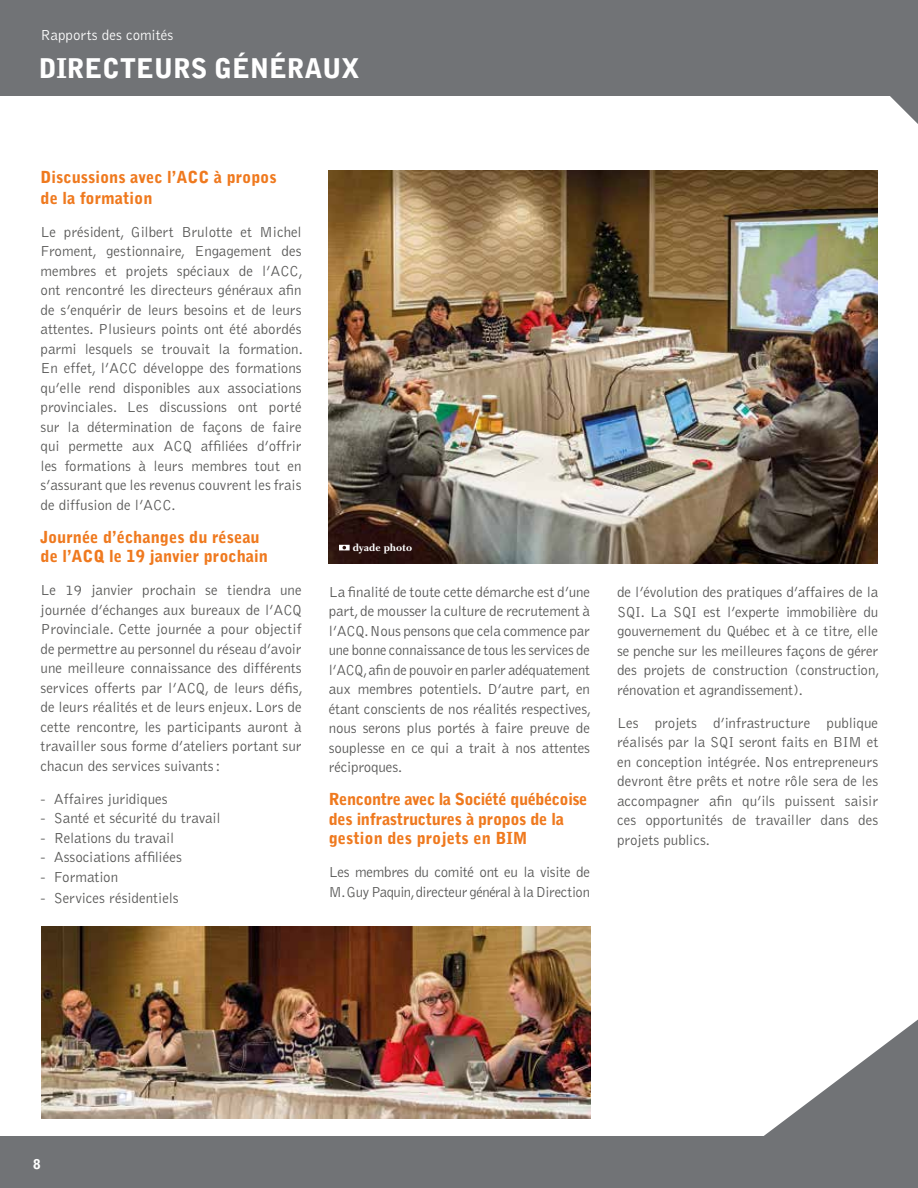
<style>
.page{position:relative;width:918px;height:1188px;background:#fff}
.page>*{position:absolute;margin:0;border:0;box-sizing:border-box;transform-origin:0 0}
.t1{font:900 27px "Bell Gothic Std";letter-spacing:-.01em;color:#fff}
.t2{font:900 16.5px/21px "Bell Gothic Std";color:#ef791e}
.t3{font:900 16.5px/19.5px "Bell Gothic Std";letter-spacing:-.02em;color:#ef791e}
.t4{font:300 15px/19.5px "Bell Gothic Std";color:#575756;text-align:justify}
.t5{font:300 15px/19.5px "Bell Gothic Std";letter-spacing:-.02em;color:#575756}
.t6{font:300 15px "Bell Gothic Std";color:#fff}
.t7{font:900 13.5px "Bell Gothic Std";color:#fff}
.t8{font:700 10.5px "Charlotte Std";color:#fff}
</style>
<div class="page">
<div style="left:0;top:0;width:918px;height:95px;background:#717376"></div>
<svg style="left:695px;top:1020px;width:223px;height:117px"></svg>
<img style="left:329px;top:170px;width:549px;height:394px">
<img style="left:41px;top:927px;width:549px;height:192px">
<svg style="left:339px;top:545px;width:11px;height:5px"></svg>
<div style="left:0;top:1137px;width:918px;height:51px;background:#717376"></div>
<svg style="left:883px;top:95px;width:35px;height:29px"></svg>
<p class="t6" style="left:40px;top:27px;width:134px">Rapports des comités</p>
<h1 class="t1" style="left:39px;top:53px;width:322px">DIRECTEURS GÉNÉRAUX</h1>
<p class="t2" style="left:40px;top:167px;width:238px">Discussions avec l’ACC à propos de la formation</p>
<p class="t4" style="left:40px;top:222px;width:264px">Le président, Gilbert Brulotte et Michel Froment, gestionnaire, Engagement des membres et projets spéciaux de l’ACC, ont rencontré les directeurs généraux afin de s’enquérir de leurs besoins et de leurs attentes. Plusieurs points ont été abordés parmi lesquels se trouvait la formation.<br>En effet, l’ACC développe des formations qu’elle rend disponibles aux associations provinciales. Les discussions ont porté sur la détermination de façons de faire qui permette aux ACQ affiliées d’offrir les formations à leurs membres tout en s’assurant que les revenus couvrent les frais de diffusion de l’ACC.</p>
<p class="t2" style="left:40px;top:527px;width:229px;line-height:19.5px">Journée d’échanges du réseau de l’ACQ le 19 janvier prochain</p>
<p class="t4" style="left:40px;top:581px;width:264px">Le 19 janvier prochain se tiendra une journée d’échanges aux bureaux de l’ACQ Provinciale. Cette journée a pour objectif de permettre au personnel du réseau d’avoir une meilleure connaissance des différents services offerts par l’ACQ, de leurs défis, de leurs réalités et de leurs enjeux. Lors de cette rencontre, les participants auront à travailler sous forme d’ateliers portant sur chacun des services suivants:</p>
<p class="t4" style="left:40px;top:789px;width:129px">- Affaires juridiques</p>
<p class="t4" style="left:40px;top:809px;width:182px">- Santé et sécurité du travail</p>
<p class="t4" style="left:40px;top:828px;width:135px">- Relations du travail</p>
<p class="t4" style="left:40px;top:848px;width:143px">- Associations affiliées</p>
<p class="t4" style="left:40px;top:867px;width:79px">- Formation</p>
<p class="t4" style="left:40px;top:888px;width:140px">- Services résidentiels</p>
<p class="t8" style="left:353px;top:541px;width:61px">dyade photo</p>
<p class="t4" style="left:329px;top:582px;width:264px">La finalité de toute cette démarche est d’une part, de mousser la culture de recrutement à l’ACQ. Nous pensons que cela commence par une bonne connaissance de tous les services de l’ACQ, afin de pouvoir en parler adéquatement aux membres potentiels. D’autre part, en étant conscients de nos réalités respectives, nous serons plus portés à faire preuve de souplesse en ce qui a trait à nos attentes réciproques.</p>
<p class="t3" style="left:329px;top:790px;width:260px">Rencontre avec la Société québécoise des infrastructures à propos de la gestion des projets en BIM</p>
<p class="t5" style="left:329px;top:863px;width:263px">Les membres du comité ont eu la visite de<br>M. Guy Paquin, directeur général à la Direction</p>
<p class="t4" style="left:617px;top:583px;width:264px">de l’évolution des pratiques d’affaires de la SQI. La SQI est l’experte immobilière du gouvernement du Québec et à ce titre, elle se penche sur les meilleures façons de gérer des projets de construction (construction, rénovation et agrandissement).</p>
<p class="t4" style="left:617px;top:713px;width:263px">Les projets d’infrastructure publique réalisés par la SQI seront faits en BIM et en conception intégrée. Nos entrepreneurs devront être prêts et notre rôle sera de les accompagner afin qu’ils puissent saisir ces opportunités de travailler dans des projets publics.</p>
<p class="t7" style="left:33px;top:1156px;width:9px">8</p>
</div>
